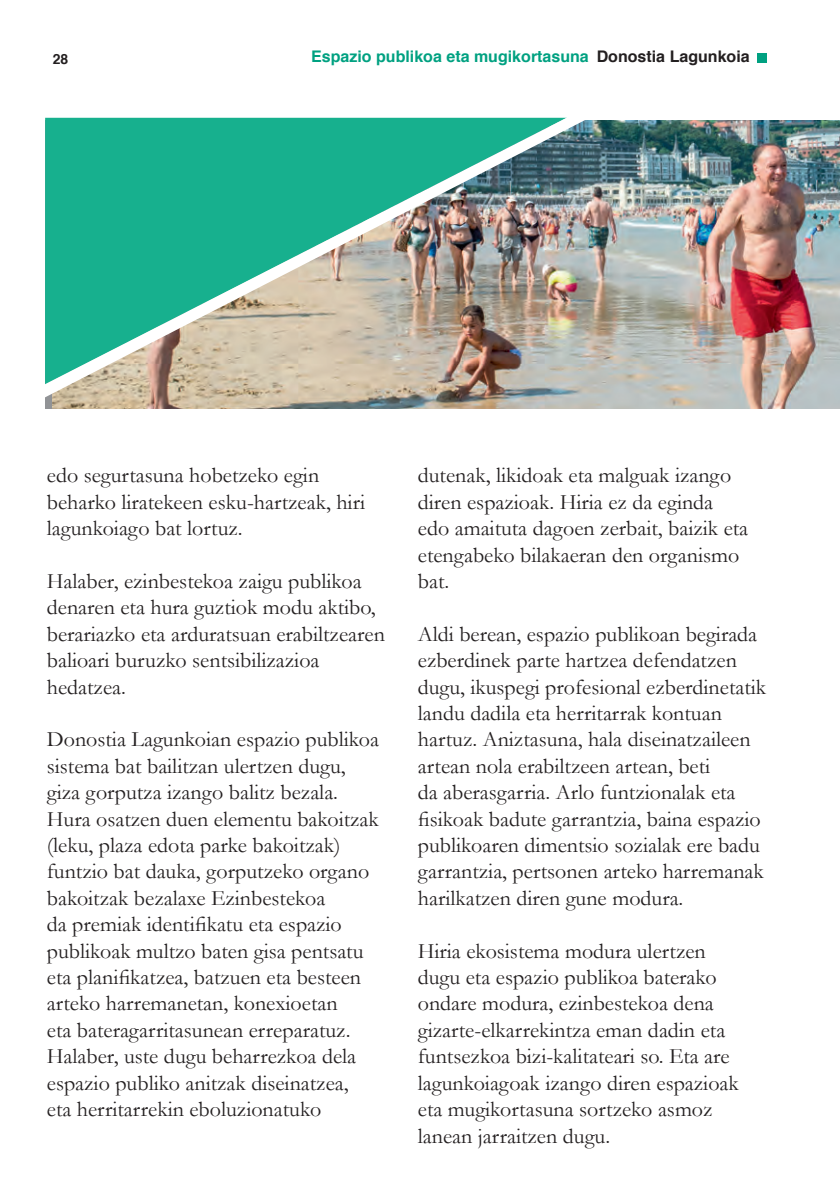
<style>
.page{position:relative;width:840px;height:1191px;background:#fff}
.page>*{position:absolute;margin:0;border:0;box-sizing:border-box;transform-origin:0 0}
.t1{font:22px/26.4px "Garamond";color:#231f20}
.t2{font:700 16px "Helvetica";color:#00a181}
.t3{font:700 14px "Helvetica";color:#231f20}
.s1{color:#231f20}
</style>
<div class="page">
<div style="left:756px;top:53px;width:9px;height:9px;background:#00a181"></div>
<img style="left:53px;top:120px;width:786px;height:288px">
<img style="left:45px;top:117px;width:545px;height:281px">
<p class="t3" style="left:53px;top:48px;width:17px">28</p>
<p class="t2" style="left:311px;top:44px;width:440px">Espazio publikoa eta mugikortasuna <span class="s1">Donostia Lagunkoia</span></p>
<p class="t1" style="left:47px;top:462px;width:319px">edo segurtasuna hobetzeko egin beharko liratekeen esku-hartzeak, hiri lagunkoiago bat lortuz.</p>
<p class="t1" style="left:47px;top:567px;width:339px">Halaber, ezinbestekoa zaigu publikoa denaren eta hura guztiok modu aktibo, berariazko eta arduratsuan erabiltzearen balioari buruzko sentsibilizazioa hedatzea.</p>
<p class="t1" style="left:47px;top:726px;width:333px">Donostia Lagunkoian espazio publikoa sistema bat bailitzan ulertzen dugu, giza gorputza izango balitz bezala.<br>Hura osatzen duen elementu bakoitzak (leku, plaza edota parke bakoitzak) funtzio bat dauka, gorputzeko organo bakoitzak bezalaxe Ezinbestekoa<br>da premiak identifikatu eta espazio publikoak multzo baten gisa pentsatu eta planifikatzea, batzuen eta besteen arteko harremanetan, konexioetan<br>eta bateragarritasunean erreparatuz.<br>Halaber, uste dugu beharrezkoa dela espazio publiko anitzak diseinatzea,<br>eta herritarrekin eboluzionatuko</p>
<p class="t1" style="left:417px;top:462px;width:332px">dutenak, likidoak eta malguak izango diren espazioak. Hiria ez da eginda edo amaituta dagoen zerbait, baizik eta etengabeko bilakaeran den organismo bat.</p>
<p class="t1" style="left:417px;top:620px;width:350px">Aldi berean, espazio publikoan begirada ezberdinek parte hartzea defendatzen dugu, ikuspegi profesional ezberdinetatik landu dadila eta herritarrak kontuan hartuz. Aniztasuna, hala diseinatzaileen artean nola erabiltzeen artean, beti<br>da aberasgarria. Arlo funtzionalak eta fisikoak badute garrantzia, baina espazio publikoaren dimentsio sozialak ere badu garrantzia, pertsonen arteko harremanak harilkatzen diren gune modura.</p>
<p class="t1" style="left:417px;top:937px;width:322px">Hiria ekosistema modura ulertzen dugu eta espazio publikoa baterako ondare modura, ezinbestekoa dena gizarte-elkarrekintza eman dadin eta funtsezkoa bizi-kalitateari so. Eta are lagunkoiagoak izango diren espazioak eta mugikortasuna sortzeko asmoz lanean jarraitzen dugu.</p>
</div>
